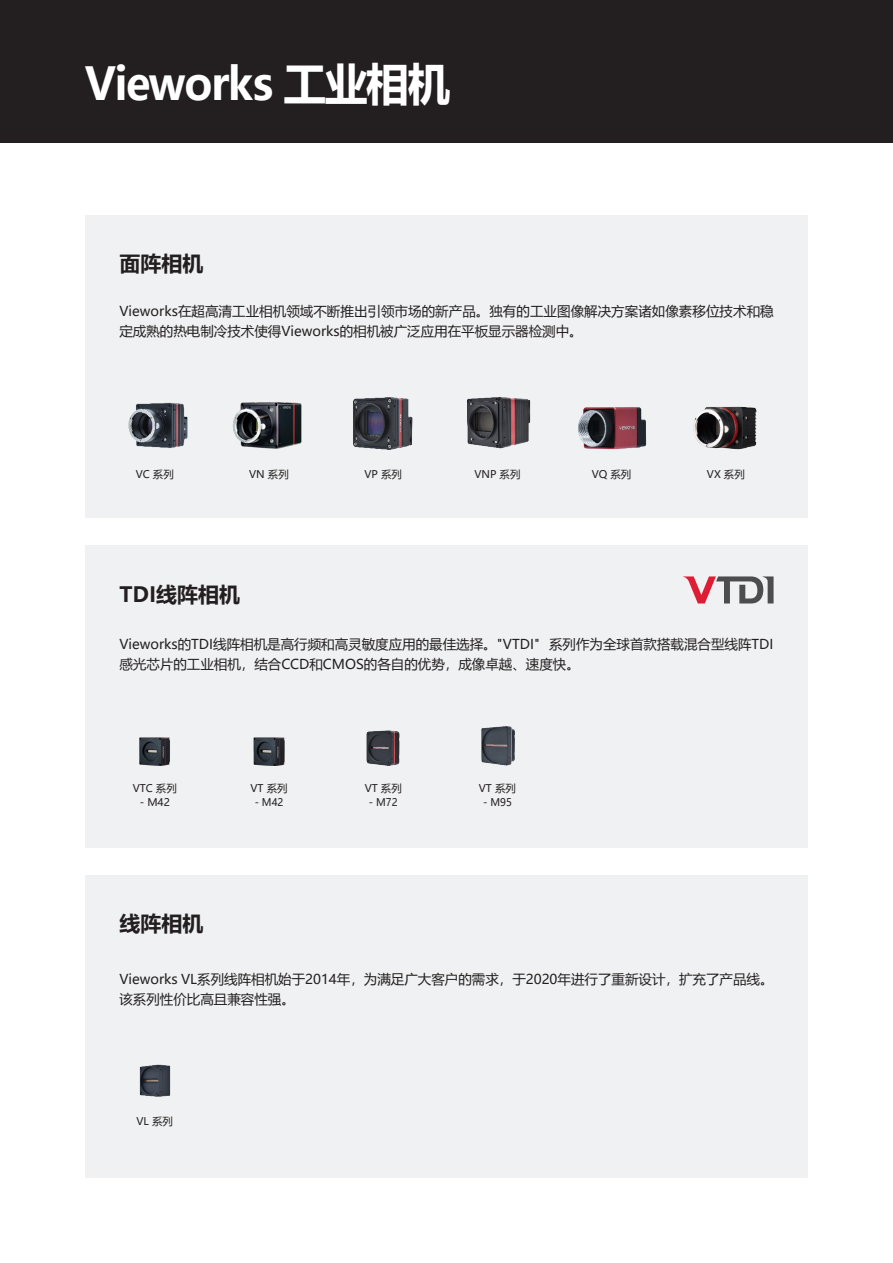
<style>
.page{position:relative;width:893px;height:1263px;background:#fff}
.page>*{position:absolute;margin:0;border:0;box-sizing:border-box;transform-origin:0 0}
.Table_Body_1{font:700 45px "Microsoft Ya Hei";letter-spacing:-.03em;color:#fff;scale:.95 1}
.t1{font:700 21px "Microsoft Ya Hei";color:#231f20}
.t2{font:13.5px/19.5px "Microsoft Ya Hei";color:#231f20}
.Table_Body_1-2{font:10.5px "Microsoft Ya Hei";color:#231f20}
.Table_Body_1-3{font:10.5px "Microsoft Ya Hei";color:#231f20;scale:.95 1}
</style>
<div class="page">
<div style="left:0;top:0;width:893px;height:142px;background:#231f20"></div>
<hr style="left:892px;top:0;width:1px;height:142px;background:#de1d34">
<div style="left:85px;top:215px;width:723px;height:303px;background:#f0f1f2"></div>
<img style="left:128px;top:402px;width:60px;height:47px">
<img style="left:232px;top:402px;width:70px;height:47px">
<img style="left:353px;top:397px;width:60px;height:53px">
<img style="left:467px;top:397px;width:64px;height:52px">
<img style="left:578px;top:407px;width:69px;height:43px">
<img style="left:693px;top:406px;width:64px;height:44px">
<div style="left:85px;top:545px;width:723px;height:303px;background:#f0f1f2"></div>
<img style="left:253px;top:737px;width:32px;height:29px">
<img style="left:366px;top:730px;width:34px;height:36px">
<img style="left:481px;top:726px;width:34px;height:40px">
<img style="left:139px;top:737px;width:31px;height:29px">
<svg style="left:683px;top:576px;width:91px;height:27px"></svg>
<div style="left:85px;top:875px;width:723px;height:303px;background:#f0f1f2"></div>
<img style="left:139px;top:1064px;width:32px;height:33px">
<p class="Table_Body_1" style="left:85px;top:52px;width:386px">Vieworks 工业相机</p>
<p class="t1" style="left:119px;top:248px;width:85px">面阵相机</p>
<p class="t2" style="left:119px;top:301px;width:656px">Vieworks在超高清工业相机领域不断推出引领市场的新产品。独有的工业图像解决方案诸如像素移位技术和稳定成熟的热电制冷技术使得Vieworks的相机被广泛应用在平板显示器检测中。</p>
<p class="Table_Body_1-2" style="left:136px;top:467px;width:39px">VC 系列</p>
<p class="Table_Body_1-2" style="left:249px;top:467px;width:41px">VN 系列</p>
<p class="Table_Body_1-2" style="left:364px;top:467px;width:39px">VP 系列</p>
<p class="Table_Body_1-2" style="left:474px;top:467px;width:48px">VNP 系列</p>
<p class="Table_Body_1-2" style="left:592px;top:467px;width:41px">VQ 系列</p>
<p class="Table_Body_1-2" style="left:707px;top:467px;width:39px">VX 系列</p>
<p class="t1" style="left:119px;top:580px;width:122px">TDI线阵相机</p>
<p class="t2" style="left:119px;top:634px;width:656px">Vieworks的TDI线阵相机是高行频和高灵敏度应用的最佳选择。"VTDI" 系列作为全球首款搭载混合型线阵TDI感光芯片的工业相机，结合CCD和CMOS的各自的优势，成像卓越、速度快。</p>
<p class="Table_Body_1-2" style="left:133px;top:781px;width:46px">VTC 系列</p>
<p class="Table_Body_1-2" style="left:140px;top:795px;width:32px">- M42</p>
<p class="t1" style="left:119px;top:909px;width:85px">线阵相机</p>
<p class="Table_Body_1-2" style="left:250px;top:781px;width:39px">VT 系列</p>
<p class="Table_Body_1-3" style="left:255px;top:795px;width:32px">- M42</p>
<p class="Table_Body_1-2" style="left:365px;top:781px;width:39px">VT 系列</p>
<p class="Table_Body_1-3" style="left:369px;top:795px;width:32px">- M72</p>
<p class="Table_Body_1-2" style="left:479px;top:781px;width:39px">VT 系列</p>
<p class="Table_Body_1-3" style="left:483px;top:795px;width:32px">- M95</p>
<p class="t2" style="left:119px;top:969px;width:656px">Vieworks VL系列线阵相机始于2014年，为满足广大客户的需求，于2020年进行了重新设计，扩充了产品线。该系列性价比高且兼容性强。</p>
<p class="Table_Body_1-2" style="left:137px;top:1114px;width:38px">VL 系列</p>
</div>
